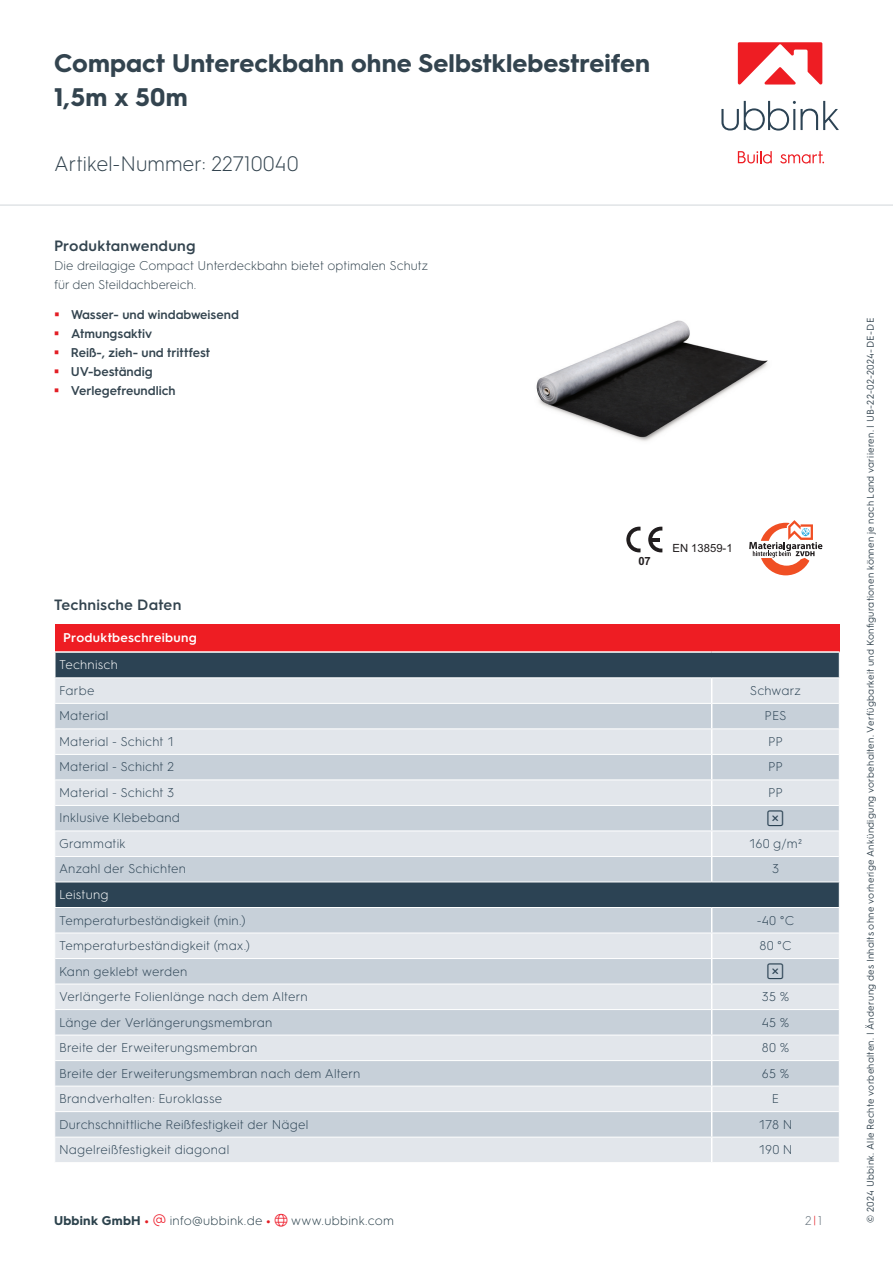
<style>
.page{position:relative;width:893px;height:1263px;background:#fff}
.page>*{position:absolute;margin:0;border:0;box-sizing:border-box;transform-origin:0 0}
.t1{font:700 25.5px/34px "HGS3";letter-spacing:.005em;color:#33444f}
.t2{font:300 21px "HGS3";color:#33444f}
.t3{font:300 18px "Font Awesome 6 Pro";color:#2c4354}
.t4{font:600 15px "HGS3";letter-spacing:.01em;color:#33444f}
.t5{font:300 12.75px "HGS3";letter-spacing:.015em;color:#2c4354}
.t6{font:600 12.75px/19.2px "HGS3";color:#33444f}
.t7{font:300 12.75px/19.2px "HGS3";color:#33444f}
.t8{font:300 12.75px "HGS3";letter-spacing:.02em;color:#2c424c}
.t9{font:600 12.75px "HGS3";letter-spacing:.02em;color:#fff}
.t10{font:300 12.75px "HGS3";letter-spacing:.015em;color:#fff}
.t11{font:300 12.75px "HGS3";color:#66737c}
.t12{font:11.25px "Arial";color:#211d1e}
.t13{font:700 11.25px "Arial";color:#211d1e}
.t14{font:9.75px "HGS3";letter-spacing:.03em;color:#33444f}
.s1{font-weight:700}
.s2{font-weight:700;color:#e31e25}
.s3{color:#ee1f2d}
.s4{color:#e31e25}
</style>
<div class="page">
<div style="left:55px;top:624px;width:784px;height:28px;background:#ee1d23"></div>
<div style="left:56px;top:653px;width:783px;height:24px;background:#2c4354"></div>
<div style="left:55px;top:678px;width:784px;height:484px;background:#e2e6eb"></div>
<svg style="left:55px;top:704px;width:784px;height:433px;background:#c9d1d9"></svg>
<hr style="left:54px;top:651px;width:658px;height:2px;background:#fff">
<hr style="left:712px;top:651px;width:127px;height:2px;background:#fff">
<hr style="left:55px;top:703px;width:657px;height:1px;background:#fff">
<hr style="left:712px;top:703px;width:127px;height:1px;background:#fff">
<hr style="left:55px;top:728px;width:657px;height:1px;background:#fff">
<hr style="left:712px;top:728px;width:127px;height:1px;background:#fff">
<hr style="left:55px;top:754px;width:657px;height:1px;background:#fff">
<hr style="left:712px;top:754px;width:127px;height:1px;background:#fff">
<hr style="left:55px;top:779px;width:657px;height:1px;background:#fff">
<hr style="left:712px;top:779px;width:127px;height:1px;background:#fff">
<hr style="left:55px;top:805px;width:657px;height:1px;background:#fff">
<hr style="left:712px;top:805px;width:127px;height:1px;background:#fff">
<hr style="left:55px;top:830px;width:657px;height:1px;background:#fff">
<hr style="left:712px;top:830px;width:127px;height:1px;background:#fff">
<hr style="left:55px;top:856px;width:657px;height:1px;background:#fff">
<hr style="left:712px;top:856px;width:127px;height:1px;background:#fff">
<svg style="left:711px;top:678px;width:1px;height:203px"></svg>
<hr style="left:54px;top:881px;width:658px;height:1px;background:#fff">
<hr style="left:712px;top:881px;width:128px;height:1px;background:#fff">
<hr style="left:54px;top:882px;width:2px;height:25px;background:#fff">
<hr style="left:54px;top:907px;width:658px;height:1px;background:#fff">
<hr style="left:712px;top:907px;width:128px;height:1px;background:#fff">
<hr style="left:55px;top:932px;width:657px;height:1px;background:#fff">
<hr style="left:712px;top:932px;width:127px;height:1px;background:#fff">
<hr style="left:55px;top:958px;width:657px;height:1px;background:#fff">
<hr style="left:712px;top:958px;width:127px;height:1px;background:#fff">
<hr style="left:55px;top:983px;width:657px;height:1px;background:#fff">
<hr style="left:712px;top:983px;width:127px;height:1px;background:#fff">
<hr style="left:55px;top:1009px;width:657px;height:1px;background:#fff">
<hr style="left:712px;top:1009px;width:127px;height:1px;background:#fff">
<hr style="left:55px;top:1035px;width:657px;height:1px;background:#fff">
<hr style="left:712px;top:1035px;width:127px;height:1px;background:#fff">
<hr style="left:55px;top:1060px;width:657px;height:1px;background:#fff">
<hr style="left:712px;top:1060px;width:127px;height:1px;background:#fff">
<hr style="left:55px;top:1086px;width:657px;height:1px;background:#fff">
<hr style="left:712px;top:1086px;width:127px;height:1px;background:#fff">
<hr style="left:55px;top:1111px;width:657px;height:1px;background:#fff">
<hr style="left:712px;top:1111px;width:127px;height:1px;background:#fff">
<hr style="left:55px;top:1137px;width:657px;height:1px;background:#fff">
<hr style="left:712px;top:1137px;width:127px;height:1px;background:#fff">
<svg style="left:711px;top:908px;width:1px;height:254px"></svg>
<svg style="left:839px;top:653px;width:1px;height:254px"></svg>
<svg style="left:749px;top:520px;width:73px;height:55px"></svg>
<svg style="left:626px;top:527px;width:14px;height:25px"></svg>
<svg style="left:648px;top:527px;width:14px;height:25px"></svg>
<img style="left:536px;top:320px;width:232px;height:121px">
<hr style="left:0;top:204px;width:893px;height:2px;background:#e1e4e6">
<svg style="left:721px;top:101px;width:118px;height:30px"></svg>
<svg style="left:738px;top:151px;width:34px;height:13px"></svg>
<svg style="left:780px;top:151px;width:44px;height:13px"></svg>
<svg style="left:738px;top:42px;width:84px;height:43px"></svg>
<svg style="left:768px;top:810px;width:15px;height:16px"></svg>
<svg style="left:768px;top:963px;width:15px;height:16px"></svg>
<h1 class="t1" style="left:54px;top:45px;width:597px">Compact Untereckbahn ohne Selbstklebestreifen<br>1,5m x 50m</h1>
<h2 class="t2" style="left:54px;top:150px;width:246px">Artikel-Nummer: 22710040</h2>
<p class="t4" style="left:54px;top:235px;width:143px">Produktanwendung</p>
<p class="t7" style="left:54px;top:255px;width:376px">Die dreilagige Compact Unterdeckbahn bietet optimalen Schutz für den Steildachbereich.</p>
<p class="t6" style="left:71px;top:304px;width:169px">Wasser- und windabweisend<br>Atmungsaktiv<br>Reiß-, zieh- und trittfest<br>UV-beständig<br>Verlegefreundlich</p>
<p class="t4" style="left:54px;top:594px;width:129px">Technische Daten</p>
<p class="t13" style="left:638px;top:553px;width:14px">07</p>
<p class="t12" style="left:672px;top:541px;width:62px">EN 13859-1</p>
<p class="t9" style="left:63px;top:629px;width:135px">Produktbeschreibung</p>
<p class="t10" style="left:59px;top:656px;width:60px">Technisch</p>
<p class="t5" style="left:59px;top:682px;width:37px">Farbe</p>
<p class="t5" style="left:750px;top:682px;width:53px">Schwarz</p>
<p class="t5" style="left:59px;top:707px;width:51px">Material</p>
<p class="t5" style="left:765px;top:707px;width:23px">PES</p>
<p class="t5" style="left:59px;top:733px;width:117px">Material - Schicht 1</p>
<p class="t5" style="left:768px;top:733px;width:16px">PP</p>
<p class="t5" style="left:59px;top:758px;width:117px">Material - Schicht 2</p>
<p class="t5" style="left:768px;top:758px;width:16px">PP</p>
<p class="t5" style="left:59px;top:784px;width:117px">Material - Schicht 3</p>
<p class="t5" style="left:768px;top:784px;width:16px">PP</p>
<p class="t5" style="left:59px;top:809px;width:122px">Inklusive Klebeband</p>
<h3 class="t3" style="left:768px;top:809px;width:17px">▲❑◆</h3>
<p class="t5" style="left:59px;top:835px;width:68px">Grammatik</p>
<p class="t5" style="left:749px;top:835px;width:55px">160 g/m²</p>
<p class="t5" style="left:59px;top:860px;width:129px">Anzahl der Schichten</p>
<p class="t5" style="left:772px;top:860px;width:9px">3</p>
<p class="t10" style="left:59px;top:885px;width:51px">Leistung</p>
<p class="t5" style="left:59px;top:911px;width:188px">Temperaturbeständigkeit (min.)</p>
<p class="t5" style="left:757px;top:911px;width:39px">-40 °C</p>
<p class="t5" style="left:59px;top:937px;width:193px">Temperaturbeständigkeit (max.)</p>
<p class="t5" style="left:759px;top:937px;width:34px">80 °C</p>
<p class="t5" style="left:59px;top:962px;width:130px">Kann geklebt werden</p>
<h3 class="t3" style="left:768px;top:962px;width:17px">▲❑◆</h3>
<p class="t5" style="left:59px;top:988px;width:250px">Verlängerte Folienlänge nach dem Altern</p>
<p class="t5" style="left:762px;top:988px;width:29px">35 %</p>
<p class="t5" style="left:59px;top:1013px;width:215px">Länge der Verlängerungsmembran</p>
<p class="t5" style="left:762px;top:1013px;width:29px">45 %</p>
<p class="t5" style="left:59px;top:1039px;width:200px">Breite der Erweiterungsmembran</p>
<p class="t5" style="left:762px;top:1039px;width:29px">80 %</p>
<p class="t5" style="left:59px;top:1064px;width:303px">Breite der Erweiterungsmembran nach dem Altern</p>
<p class="t5" style="left:762px;top:1064px;width:29px">65 %</p>
<p class="t5" style="left:59px;top:1090px;width:165px">Brandverhalten: Euroklasse</p>
<p class="t5" style="left:772px;top:1090px;width:9px">E</p>
<p class="t5" style="left:59px;top:1115px;width:251px">Durchschnittliche Reißfestigkeit der Nägel</p>
<p class="t5" style="left:758px;top:1115px;width:35px">178 N</p>
<p class="t5" style="left:59px;top:1141px;width:172px">Nagelreißfestigkeit diagonal</p>
<p class="t5" style="left:758px;top:1141px;width:36px">190 N</p>
<p class="t8" style="left:54px;top:1211px;width:342px"><span class="s1">Ubbink GmbH</span> <span class="s2">•</span> <span class="s3">▼</span> info@ubbink.de <span class="s2">•</span> <span class="s3">●□</span> www.ubbink.com</p>
<p class="t11" style="left:805px;top:1211px;width:18px">2<span class="s4">|</span>1</p>
<p class="t14" style="left:864px;top:1222px;width:906px;rotate:-90deg">© 2024 Ubbink. Alle Rechte vorbehalten. | Änderung des Inhalts ohne vorherige Ankündigung vorbehalten. Verfügbarkeit und Konfigurationen können je nach Land variieren. | UB-22-02-2024-DE-DE</p>
</div>
